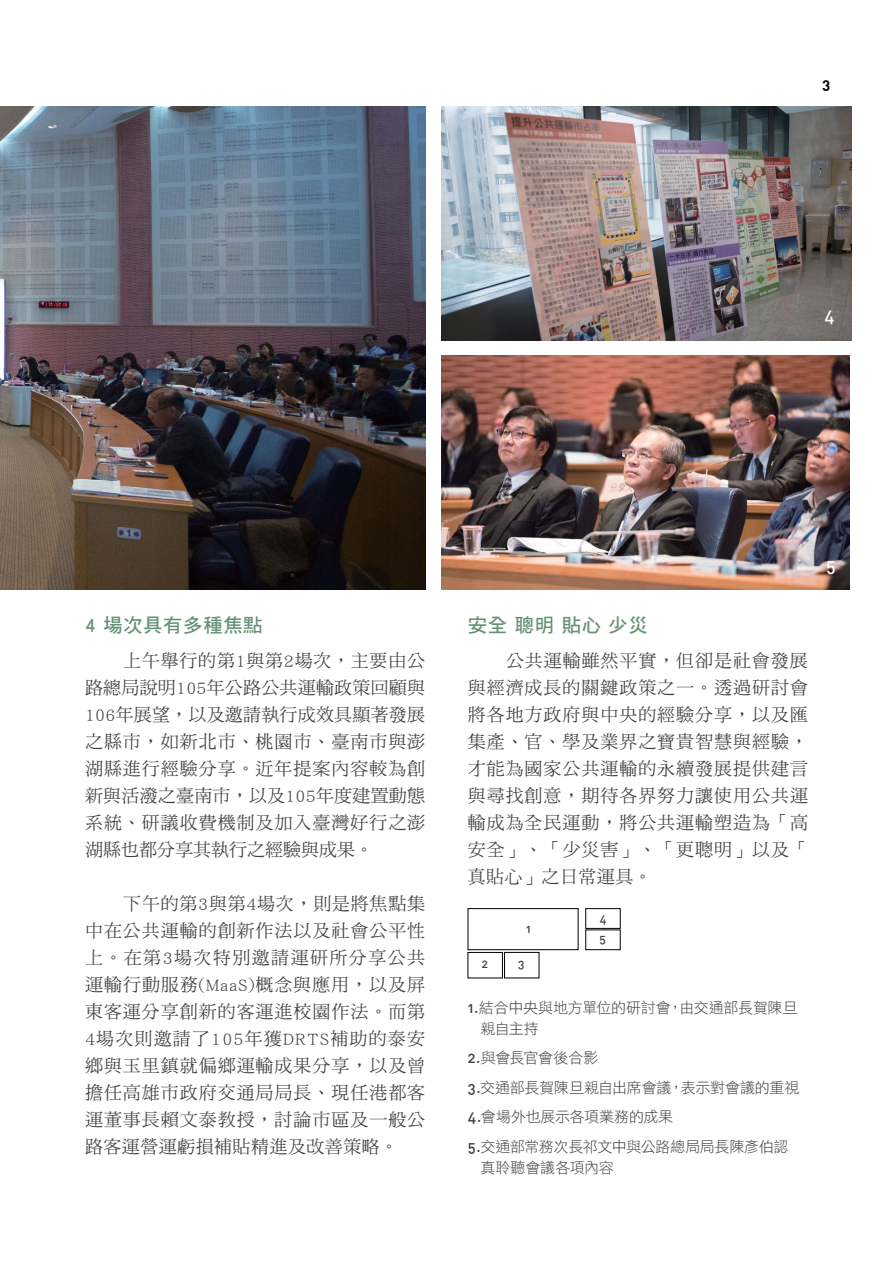
<style>
.page{position:relative;width:893px;height:1263px;background:#fff}
.page>*{position:absolute;margin:0;border:0;box-sizing:border-box;transform-origin:0 0}
.t1{font:19.5px "DF Hei Std W7";letter-spacing:.025em;color:#659374}
.t2{font:18px/27px "DF Ming Std W5";letter-spacing:.055em;color:#404042;text-align:justify}
.t3{font:18px "DIN Medium Alternate";color:#fff}
.t4{font:15px/29.5px "DF Hei Std W3";letter-spacing:-.015em;color:#404042}
.t5{font:15px "DIN Bold";color:#000}
.t6{font:12px "DIN Medium Alternate";color:#404042}
.s1{font-family:"DIN Medium Alternate"}
</style>
<div class="page">
<img style="left:442px;top:107px;width:410px;height:234px">
<img style="left:442px;top:356px;width:408px;height:234px">
<img style="left:0;top:106px;width:425px;height:484px">
<div style="left:468px;top:908px;width:110px;height:42px;border:1px solid #000"></div>
<div style="left:468px;top:952px;width:35px;height:26px;border:1px solid #000"></div>
<div style="left:585px;top:908px;width:35px;height:20px;border:1px solid #000"></div>
<div style="left:504px;top:952px;width:35px;height:26px;border:1px solid #000"></div>
<div style="left:585px;top:930px;width:35px;height:20px;border:1px solid #000"></div>
<p class="t5" style="left:822px;top:76px;width:10px">3</p>
<p class="t3" style="left:825px;top:304px;width:12px">4</p>
<p class="t1" style="left:85px;top:614px;width:179px">4 場次具有多種焦點</p>
<p class="t2" style="left:85px;top:647px;width:342px;text-indent:38px">上午舉行的第1與第2場次，主要由公路總局說明105年公路公共運輸政策回顧與106年展望，以及邀請執行成效具顯著發展之縣市，如新北市、桃園市、臺南市與澎湖縣進行經驗分享。近年提案內容較為創新與活潑之臺南市，以及105年度建置動態系統、研議收費機制及加入臺灣好行之澎湖縣也都分享其執行之經驗與成果。</p>
<p class="t2" style="left:85px;top:890px;width:342px;text-indent:38px">下午的第3與第4場次，則是將焦點集中在公共運輸的創新作法以及社會公平性上。在第3場次特別邀請運研所分享公共運輸行動服務(MaaS)概念與應用，以及屏東客運分享創新的客運進校園作法。而第4場次則邀請了105年獲DRTS補助的泰安鄉與玉里鎮就偏鄉運輸成果分享，以及曾擔任高雄市政府交通局局長、現任港都客運董事長賴文泰教授，討論市區及一般公路客運營運虧損補貼精進及改善策略。</p>
<p class="t1" style="left:468px;top:614px;width:182px">安全 聰明 貼心 少災</p>
<p class="t2" style="left:468px;top:647px;width:342px;text-indent:38px">公共運輸雖然平實，但卻是社會發展與經濟成長的關鍵政策之一。透過研討會將各地方政府與中央的經驗分享，以及匯集產、官、學及業界之寶貴智慧與經驗，才能為國家公共運輸的永續發展提供建言與尋找創意，期待各界努力讓使用公共運輸成為全民運動，將公共運輸塑造為「高安全」、「少災害」、「更聰明」以及「真貼心」之日常運具。</p>
<p class="t6" style="left:482px;top:956px;width:8px">2</p>
<p class="t6" style="left:526px;top:921px;width:6px">1</p>
<p class="t6" style="left:518px;top:956px;width:8px">3</p>
<p class="t6" style="left:600px;top:910px;width:8px">4</p>
<p class="t6" style="left:599px;top:931px;width:8px">5</p>
<p class="t4" style="left:480px;top:996px;width:319px;line-height:21px;text-indent:-13px"><span class="s1">1.</span>結合中央與地方單位的研討會，由交通部長賀陳旦親自主持</p>
<p class="t4" style="left:468px;top:1042px;width:333px"><span class="s1">2.</span>與會長官會後合影<br><span class="s1">3.</span>交通部長賀陳旦親自出席會議，表示對會議的重視<br><span class="s1">4.</span>會場外也展示各項業務的成果<br><span class="s1">5.</span>交通部常務次長祁文中與公路總局局長陳彥伯認</p>
<p class="t4" style="left:480px;top:1152px;width:135px">真聆聽會議各項內容</p>
<p class="t3" style="left:826px;top:554px;width:11px">5</p>
</div>
